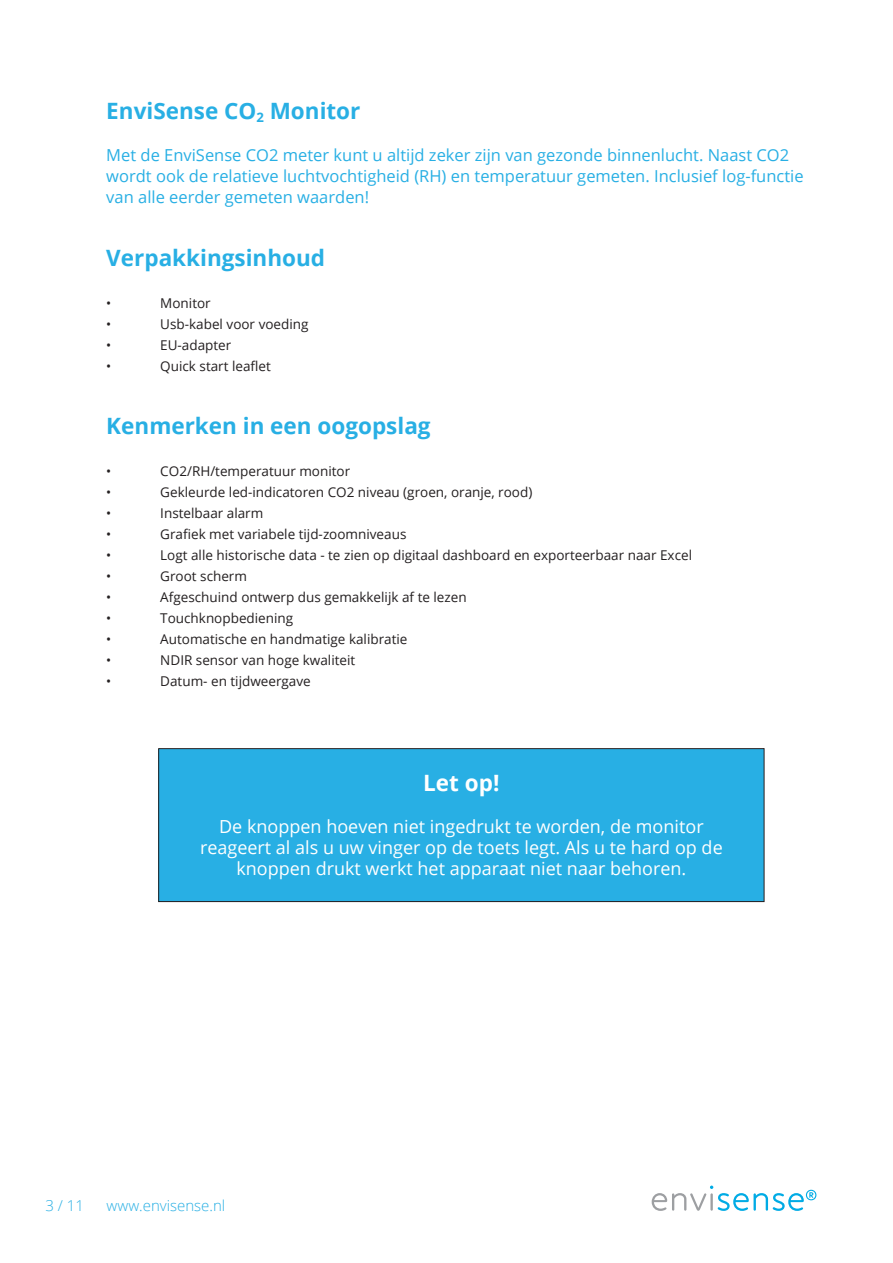
<style>
.page{position:relative;width:893px;height:1263px;background:#fff}
.page>*{position:absolute;margin:0;border:0;box-sizing:border-box;transform-origin:0 0}
.KOP_1{font:700 22.5px "Open Sans";color:#28afe4}
.BODY_TEKST{font:700 22.5px "Open Sans";color:#fff}
.BODY_TEKST-2{font:18px/21px "Open Sans";color:#fff;text-align:center}
.INTRO{font:16.5px/21px "Open Sans";color:#28afe4}
.BODY_KOP{font:300 15px "Open Sans";color:#28afe4}
.BODY_TEKST-3{font:13.5px "Open Sans";color:#231f20}
</style>
<div class="page">
<svg style="left:652px;top:1185px;width:164px;height:26px"></svg>
<div style="left:159px;top:749px;width:605px;height:152px;background:#28afe4"></div>
<div style="left:158px;top:748px;width:606px;height:154px;border:1px solid #231f20"></div>
<p class="KOP_1" style="left:106px;top:94px;width:256px">EnviSense CO<sub>2</sub> Monitor</p>
<p class="INTRO" style="left:106px;top:144px;width:699px">Met de EnviSense CO2 meter kunt u altijd zeker zijn van gezonde binnenlucht. Naast CO2 wordt ook de relatieve luchtvochtigheid (RH) en temperatuur gemeten. Inclusief log-functie van alle eerder gemeten waarden!</p>
<p class="KOP_1" style="left:106px;top:241px;width:220px">Verpakkingsinhoud</p>
<p class="BODY_TEKST-3" style="left:106px;top:293px;width:7px">•</p>
<p class="BODY_TEKST-3" style="left:160px;top:293px;width:52px">Monitor</p>
<p class="BODY_TEKST-3" style="left:106px;top:314px;width:7px">•</p>
<p class="BODY_TEKST-3" style="left:160px;top:314px;width:150px">Usb-kabel voor voeding</p>
<p class="BODY_TEKST-3" style="left:106px;top:335px;width:7px">•</p>
<p class="BODY_TEKST-3" style="left:160px;top:335px;width:73px">EU-adapter</p>
<p class="BODY_TEKST-3" style="left:106px;top:356px;width:7px">•</p>
<p class="BODY_TEKST-3" style="left:160px;top:356px;width:112px">Quick start leaflet</p>
<p class="KOP_1" style="left:106px;top:409px;width:326px">Kenmerken in een oogopslag</p>
<p class="BODY_TEKST-3" style="left:106px;top:461px;width:7px">•</p>
<p class="BODY_TEKST-3" style="left:160px;top:461px;width:191px">CO2/RH/temperatuur monitor</p>
<p class="BODY_TEKST-3" style="left:106px;top:482px;width:7px">•</p>
<p class="BODY_TEKST-3" style="left:160px;top:482px;width:374px">Gekleurde led-indicatoren CO2 niveau (groen, oranje, rood)</p>
<p class="BODY_TEKST-3" style="left:106px;top:503px;width:7px">•</p>
<p class="BODY_TEKST-3" style="left:160px;top:503px;width:105px">Instelbaar alarm</p>
<p class="BODY_TEKST-3" style="left:106px;top:524px;width:7px">•</p>
<p class="BODY_TEKST-3" style="left:160px;top:524px;width:248px">Grafiek met variabele tijd-zoomniveaus</p>
<p class="BODY_TEKST-3" style="left:106px;top:545px;width:7px">•</p>
<p class="BODY_TEKST-3" style="left:160px;top:545px;width:533px">Logt alle historische data - te zien op digitaal dashboard en exporteerbaar naar Excel</p>
<p class="BODY_TEKST-3" style="left:106px;top:566px;width:7px">•</p>
<p class="BODY_TEKST-3" style="left:160px;top:566px;width:88px">Groot scherm</p>
<p class="BODY_TEKST-3" style="left:106px;top:587px;width:7px">•</p>
<p class="BODY_TEKST-3" style="left:160px;top:587px;width:308px">Afgeschuind ontwerp dus gemakkelijk af te lezen</p>
<p class="BODY_TEKST-3" style="left:106px;top:608px;width:7px">•</p>
<p class="BODY_TEKST-3" style="left:160px;top:608px;width:134px">Touchknopbediening</p>
<p class="BODY_TEKST-3" style="left:106px;top:629px;width:7px">•</p>
<p class="BODY_TEKST-3" style="left:160px;top:629px;width:249px">Automatische en handmatige kalibratie</p>
<p class="BODY_TEKST-3" style="left:106px;top:650px;width:7px">•</p>
<p class="BODY_TEKST-3" style="left:160px;top:650px;width:196px">NDIR sensor van hoge kwaliteit</p>
<p class="BODY_TEKST-3" style="left:106px;top:671px;width:7px">•</p>
<p class="BODY_TEKST-3" style="left:160px;top:671px;width:152px">Datum- en tijdweergave</p>
<p class="BODY_TEKST" style="left:423px;top:766px;width:78px">Let op!</p>
<p class="BODY_TEKST-2" style="left:200px;top:815px;width:524px">De knoppen hoeven niet ingedrukt te worden, de monitor reageert al als u uw vinger op de toets legt. Als u te hard op de knoppen drukt werkt het apparaat niet naar behoren.</p>
<p class="BODY_KOP" style="left:45px;top:1195px;width:40px">3 / 11</p>
<p class="BODY_KOP" style="left:107px;top:1195px;width:120px">www.envisense.nl</p>
</div>
